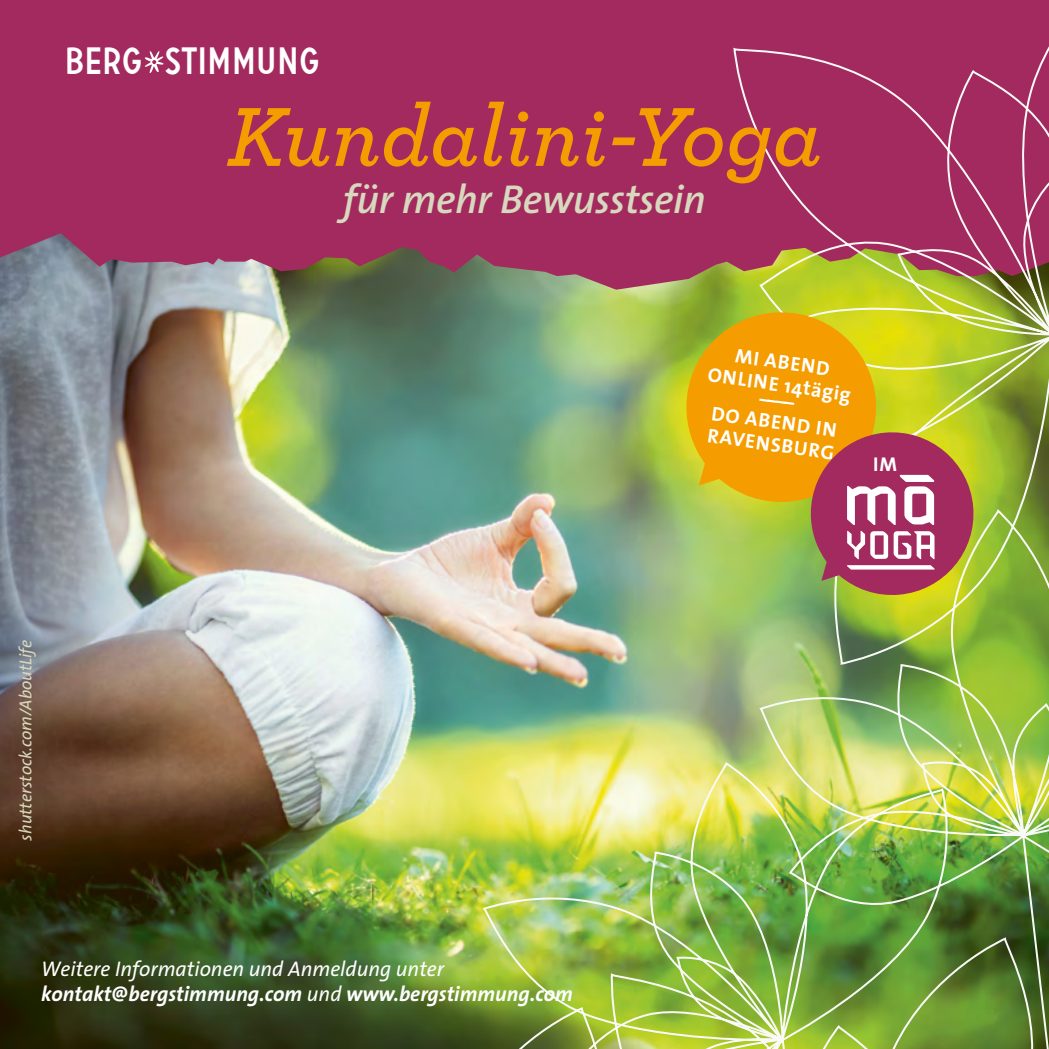
<style>
.page{position:relative;width:1049px;height:1049px;background:#fff}
.page>*{position:absolute;margin:0;border:0;box-sizing:border-box;transform-origin:0 0}
.t1{font:italic 600 87.75px "Archer";color:#f59c00}
.t2{font:italic 600 40.5px "The Sans";letter-spacing:-.01em;color:#d7d8be}
.t3{font:38px "Carrosserie";color:#fff}
.t4{font:italic 700 21.25px/25px "The Sans";color:#fff}
.t5{font:700 20px/22.5px "The Sans";color:#fff;text-align:center}
.t6{font:700 18.75px "The Sans";color:#fff}
.t7{font:italic 17.5px "The Sans";color:#d7d8be}
.s1{font-weight:400}
</style>
<div class="page">
<img style="left:0;top:0;width:1049px;height:1049px">
<svg style="left:144px;top:51px;width:20px;height:23px"></svg>
<svg style="left:682px;top:308px;width:295px;height:289px;background:#c99e37"></svg>
<h3 class="t3" style="left:64px;top:38px;width:257px">BERG STIMMUNG</h3>
<h1 class="t1" style="left:227px;top:70px;width:597px">Kundalini-Yoga</h1>
<h2 class="t2" style="left:343px;top:166px;width:364px">für mehr Bewusstsein</h2>
<p class="t5" style="left:713px;top:340px;width:146px;rotate:8deg">MI ABEND<br>ONLINE 14tägig</p>
<p class="t6" style="left:762px;top:383px;width:36px;rotate:8deg">––––</p>
<p class="t5" style="left:713px;top:401px;width:129px;text-align:left;rotate:8deg">DO ABEND IN<br>RAVENSBURG</p>
<p class="t5" style="left:873px;top:453px;width:25px">IM</p>
<p class="t7" style="left:11px;top:840px;width:203px;rotate:-90deg">shutterstock.com/AboutLife</p>
<p class="t4" style="left:41px;top:955px;width:533px"><span class="s1">Weitere Informationen und Anmeldung unter </span>kontakt@bergstimmung.com <span class="s1">und</span> www.bergstimmung.com</p>
</div>
